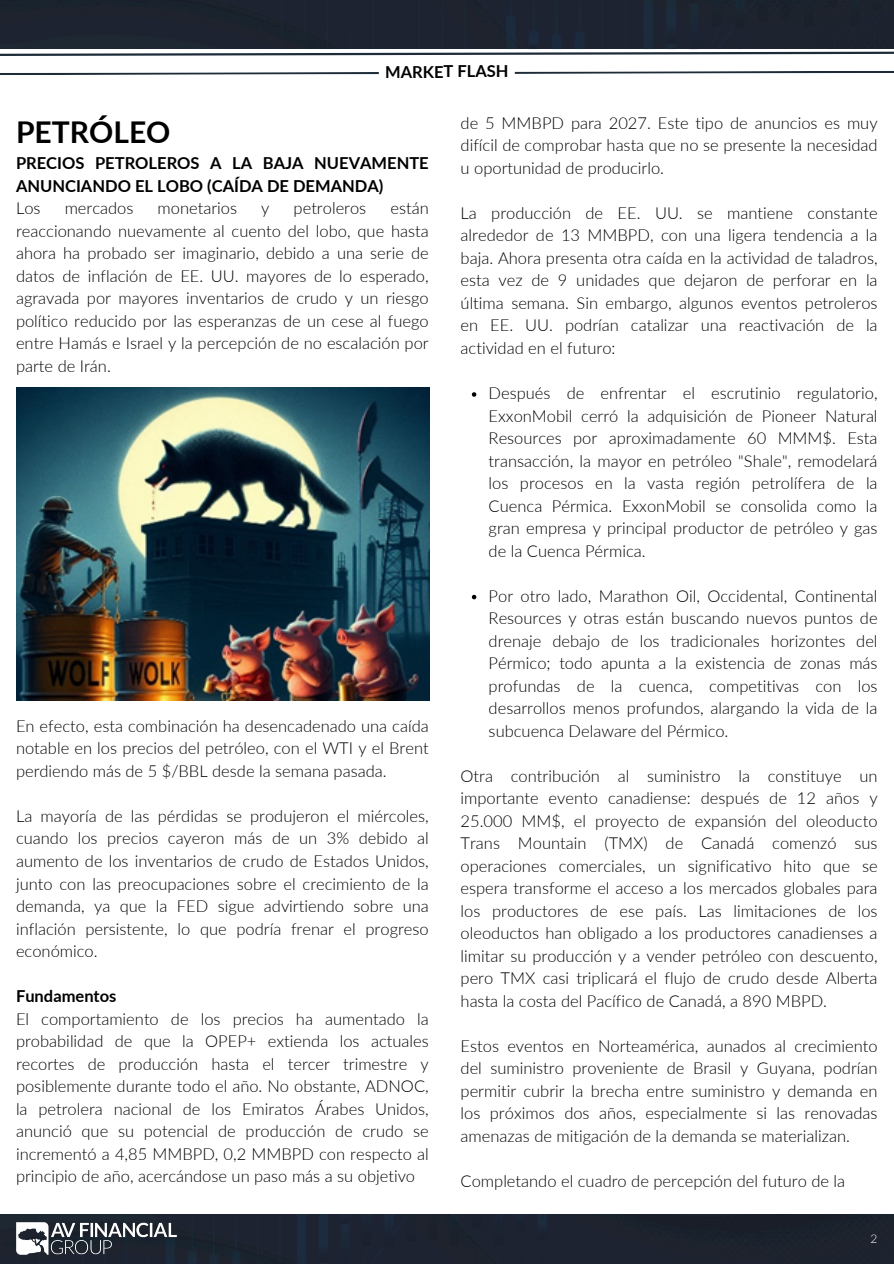
<style>
.page{position:relative;width:894px;height:1264px;background:#fff}
.page>*{position:absolute;margin:0;border:0;box-sizing:border-box;transform-origin:0 0}
.t1{font:700 30px "Lato";color:#000}
.t2{font:300 16.5px/22.5px "Lato";color:#000;text-align:justify}
.t3{font:700 16.5px/22.5px "Lato";color:#000}
.t4{font:300 12px "Lato";color:#fff}
.s1{font-weight:300}
.s2{font-weight:700}
</style>
<div class="page">
<div style="left:557px;top:1214px;width:336px;height:49px;background:#1e232d"></div>
<div style="left:0;top:1214px;width:557px;height:49px;background:#1e2332"></div>
<div style="left:0;top:0;width:260px;height:49px;background:#1e2332"></div>
<div style="left:260px;top:0;width:633px;height:49px;background:#1e2332"></div>
<svg style="left:0;top:51px;width:893px;height:5px"></svg>
<img style="left:11px;top:1214px;width:170px;height:49px">
<svg style="left:0;top:71px;width:893px;height:4px"></svg>
<img style="left:16px;top:388px;width:413px;height:312px">
<svg style="left:471px;top:392px;width:5px;height:5px"></svg>
<svg style="left:471px;top:595px;width:5px;height:4px"></svg>
<p class="t3" style="left:385px;top:60px;width:125px">MARKET FLASH</p>
<h1 class="t1" style="left:16px;top:114px;width:156px">PETRÓLEO</h1>
<h1 class="t3" style="left:16px;top:151px;width:414px">PRECIOS PETROLEROS A LA BAJA NUEVAMENTE<br>ANUNCIANDO EL LOBO (CAÍDA DE DEMANDA)<br><span class="s1">Los</span></h1>
<h1 class="t2" style="left:65px;top:196px;width:70px">mercados</h1>
<h1 class="t2" style="left:157px;top:196px;width:81px">monetarios</h1>
<h1 class="t2" style="left:261px;top:196px;width:10px">y</h1>
<h1 class="t2" style="left:293px;top:196px;width:74px">petroleros</h1>
<h1 class="t2" style="left:16px;top:196px;width:414px;text-indent:374px">están reaccionando nuevamente al cuento del lobo, que hasta ahora ha probado ser imaginario, debido a una serie de datos de inflación de EE. UU. mayores de lo esperado, agravada por mayores inventarios de crudo y un riesgo político reducido por las esperanzas de un cese al fuego entre Hamás e Israel y la percepción de no escalación por parte de Irán.</h1>
<h1 class="t2" style="left:16px;top:714px;width:414px">En efecto, esta combinación ha desencadenado una caída notable en los precios del petróleo, con el WTI y el Brent perdiendo más de 5 $/BBL desde la semana pasada.</h1>
<p class="t2" style="left:16px;top:804px;width:414px">La mayoría de las pérdidas se produjeron el miércoles, cuando los precios cayeron más de un 3% debido al aumento de los inventarios de crudo de Estados Unidos, junto con las preocupaciones sobre el crecimiento de la demanda, ya que la FED sigue advirtiendo sobre una inflación persistente, lo que podría frenar el progreso económico.</p>
<h1 class="t2" style="left:16px;top:984px;width:414px;text-align:left"><span class="s2">Fundamentos<br></span>El comportamiento de los precios ha aumentado la probabilidad de que la OPEP+ extienda los actuales recortes de producción hasta el tercer trimestre y posiblemente durante todo el año. No obstante, ADNOC, la petrolera nacional de los Emiratos Árabes Unidos, anunció que su potencial de producción de crudo se incrementó a 4,85 MMBPD, 0,2 MMBPD con respecto al principio de año, acercándose un paso más a su objetivo</h1>
<h1 class="t2" style="left:460px;top:111px;width:418px">de 5 MMBPD para 2027. Este tipo de anuncios es muy difícil de comprobar hasta que no se presente la necesidad u oportunidad de producirlo.</h1>
<p class="t2" style="left:460px;top:201px;width:418px">La producción de EE. UU. se mantiene constante alrededor de 13 MMBPD, con una ligera tendencia a la baja. Ahora presenta otra caída en la actividad de taladros, esta vez de 9 unidades que dejaron de perforar en la última semana. Sin embargo, algunos eventos petroleros en EE. UU. podrían catalizar una reactivación de la actividad en el futuro:</p>
<p class="t2" style="left:488px;top:381px;width:390px">Después de enfrentar el escrutinio regulatorio, ExxonMobil cerró la adquisición de Pioneer Natural Resources por aproximadamente 60 MMM$. Esta transacción, la mayor en petróleo "Shale", remodelará los procesos en la vasta región petrolífera de la Cuenca Pérmica. ExxonMobil se consolida como la gran empresa y principal productor de petróleo y gas de la Cuenca Pérmica.</p>
<h1 class="t2" style="left:488px;top:584px;width:390px">Por otro lado, Marathon Oil, Occidental, Continental Resources y otras están buscando nuevos puntos de drenaje debajo de los tradicionales horizontes del Pérmico; todo apunta a la existencia de zonas más profundas de la cuenca, competitivas con los desarrollos menos profundos, alargando la vida de la subcuenca Delaware del Pérmico.</h1>
<h1 class="t2" style="left:460px;top:764px;width:418px">Otra contribución al suministro la constituye un importante evento canadiense: después de 12 años y 25.000 MM$, el proyecto de expansión del oleoducto Trans Mountain (TMX) de Canadá comenzó sus operaciones comerciales, un significativo hito que se espera transforme el acceso a los mercados globales para los productores de ese país. Las limitaciones de los oleoductos han obligado a los productores canadienses a limitar su producción y a vender petróleo con descuento, pero TMX casi triplicará el flujo de crudo desde Alberta hasta la costa del Pacífico de Canadá, a 890 MBPD.</h1>
<h1 class="t2" style="left:460px;top:1034px;width:418px">Estos eventos en Norteamérica, aunados al crecimiento del suministro proveniente de Brasil y Guyana, podrían permitir cubrir la brecha entre suministro y demanda en los próximos dos años, especialmente si las renovadas amenazas de mitigación de la demanda se materializan.</h1>
<p class="t2" style="left:460px;top:1169px;width:386px">Completando el cuadro de percepción del futuro de la</p>
<p class="t4" style="left:870px;top:1231px;width:8px">2</p>
</div>
